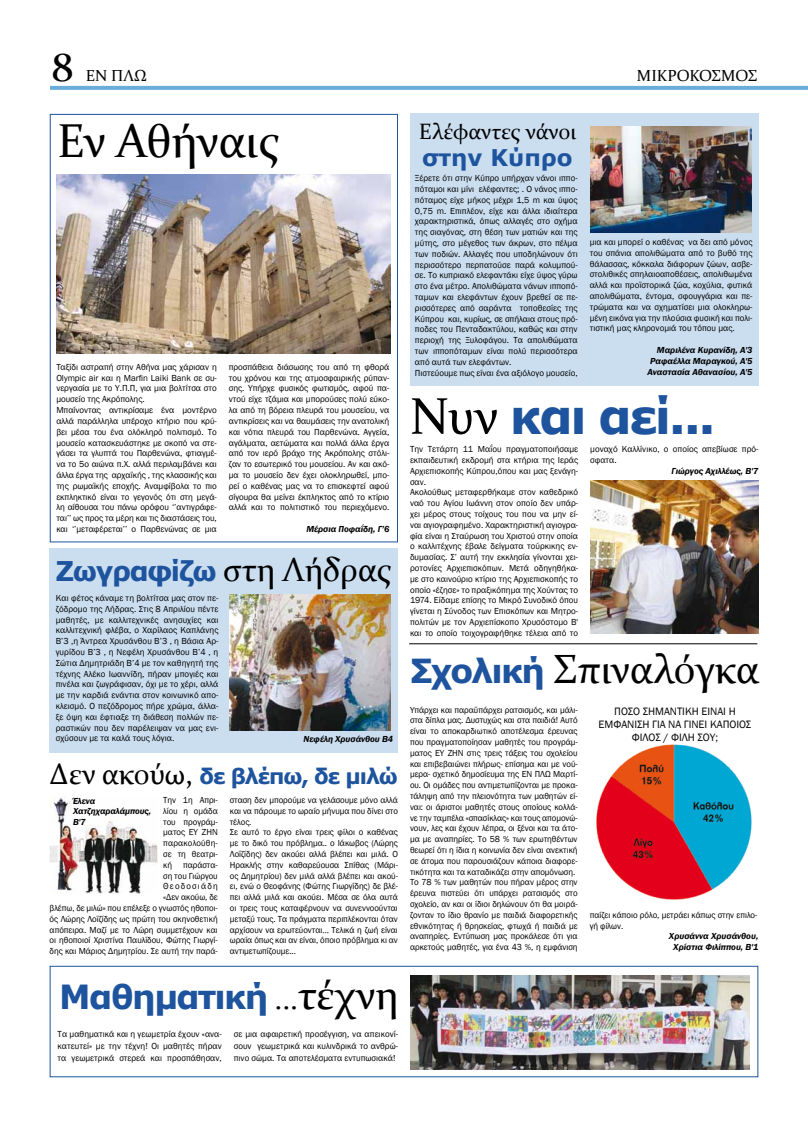
<style>
.page{position:relative;width:808px;height:1134px;background:#fff}
.page>*{position:absolute;margin:0;border:0;box-sizing:border-box;transform-origin:0 0}
.t1{font:700 47.8px "Verdana";color:#1e549e}
.t2{font:47.5px "Constantia";letter-spacing:-.005em;color:#000}
.t3{font:40.8px "Constantia";letter-spacing:-.01em;color:#000}
.t4{font:40px "Constantia";color:#000}
.t5{font:700 33.3px "Verdana";letter-spacing:-.05em;color:#1e549e}
.t6{font:700 27.2px "Verdana";letter-spacing:-.05em;color:#1e549e}
.t7{font:700 23px "Verdana";color:#1e549e}
.t8{font:22.2px "Constantia";letter-spacing:-.005em;color:#000}
.t9{font:700 21.3px "Verdana";letter-spacing:-.05em;color:#1e549e}
.t10{font:16px "Constantia";color:#000}
.t11{font:11px/13.2px "Franklin Gothic";letter-spacing:-.005em;color:#000;text-align:center}
.t12{font:9px/10.8px "Franklin Gothic";letter-spacing:-.005em;color:#000}
.t13{font:italic 600 9px/10.8px "Franklin Gothic";color:#000;text-align:justify}
.s1{font-family:"Constantia";font-weight:400;font-size:33.4px;color:#000}
.s2{font-family:"Constantia";font-weight:400;font-size:29.6px;color:#000}
.s3{font-family:"Constantia";font-weight:400;font-size:30.7px;color:#000}
.s4{font-family:"Constantia";font-weight:400;font-size:41.8px;color:#000}
.s5{font-family:"Constantia";font-weight:400;font-size:51.9px;color:#000}
.s6{font-family:"Verdana";font-weight:700;font-size:33.1px;color:#1e549e}
</style>
<div class="page">
<svg style="left:50px;top:86px;width:758px;height:4px;background:#6eaedb"></svg>
<div style="left:50px;top:548px;width:348px;height:204px;background:#cbdef0"></div>
<div style="left:410px;top:113px;width:348px;height:273px;background:#cbdef0"></div>
<div style="left:50px;top:114px;width:348px;height:428px;border:1px solid #1e549e"></div>
<div style="left:50px;top:966px;width:708px;height:111px;border:1px solid #1e549e"></div>
<hr style="left:409px;top:643px;width:348px;height:1px;background:#000">
<img style="left:57px;top:174px;width:333px;height:180px">
<img style="left:230px;top:595px;width:161px;height:135px">
<img style="left:590px;top:127px;width:161px;height:106px">
<img style="left:410px;top:975px;width:340px;height:94px">
<img style="left:590px;top:480px;width:168px;height:154px">
<img style="left:50px;top:797px;width:108px;height:96px">
<img style="left:596px;top:744px;width:156px;height:156px">
<h3 class="t4" style="left:52px;top:40px;width:23px">8</h3>
<h3 class="t10" style="left:86px;top:64px;width:63px">ΕΝ ΠΛΩ</h3>
<h3 class="t10" style="left:637px;top:64px;width:122px">ΜΙΚΡΟΚΟΣΜΟΣ</h3>
<h2 class="t2" style="left:57px;top:108px;width:225px">Εν Αθήναις</h2>
<p class="t12" style="left:56px;top:362px;width:162px">Ταξίδι αστραπή στην Αθήνα μας χάρισαν η Olympic air και η Marfin Laiki Bank σε συ&shy;νεργασία με το Υ.Π.Π, για μια βολτίτσα στο μουσείο της Ακρόπολης.<br>Μπαίνοντας αντικρίσαμε ένα μοντέρνο αλλά παράλληλα υπέροχο κτήριο που κρύ&shy;βει μέσα του ένα ολόκληρό πολιτισμό. Το μουσείο κατασκευάστηκε με σκοπό να στε&shy;γάσει τα γλυπτά του Παρθενώνα, φτιαγμέ&shy;να το 5ο αιώνα π.Χ. αλλά περιλαμβάνει και άλλα έργα της αρχαϊκής , της κλασσικής και της ρωμαϊκής εποχής. Αναμφίβολα το πιο εκπληκτικό είναι το γεγονός ότι στη μεγά&shy;λη αίθουσα του πάνω ορόφου ‘’αντιγράφε&shy;ται’’ ως προς τα μέρη και τις διαστάσεις του, και ‘’μεταφέρεται’’ ο Παρθενώνας σε μια</p>
<p class="t12" style="left:229px;top:362px;width:162px;text-align:justify">προσπάθεια διάσωσης του από τη φθορά του χρόνου και της ατμοσφαιρικής ρύπαν&shy;σης. Υπήρχε φυσικός φωτισμός, αφού πα&shy;ντού είχε τζάμια και μπορούσες πολύ εύκο&shy;λα από τη βόρεια πλευρά του μουσείου, να αντικρίσεις και να θαυμάσεις την ανατολική και νότια πλευρά του Παρθενώνα. Αγγεία, αγάλματα, αετώματα και πολλά άλλα έργα από τον ιερό βράχο της Ακρόπολης στόλι&shy;ζαν το εσωτερικό του μουσείου. Αν και ακό&shy;μα το μουσείο δεν έχει ολοκληρωθεί, μπο&shy;ρεί ο καθένας μας να το επισκεφτεί αφού σίγουρα θα μείνει έκπληκτος από το κτίριο αλλά και το πολιτιστικό του περιεχόμενο.</p>
<p class="t13" style="left:306px;top:523px;width:84px">Μέρσια Ποφαΐδη, Γ’6</p>
<h3 class="t6" style="left:55px;top:552px;width:338px">Ζωγραφίζω <span class="s1">στη Λήδρας</span></h3>
<p class="t12" style="left:56px;top:593px;width:164px;text-align:justify">Και φέτος κάναμε τη βολτίτσα μας στον πε&shy;ζόδρομο της Λήδρας. Στις 8 Απριλίου πέντε μαθητές, με καλλιτεχνικές ανησυχίες και καλλιτεχνική φλέβα, ο Χαρίλαος Καπλάνης Β’3 ,η Άντρεα Χρυσάνθου Β’3 , η Βάσια Αρ&shy;γυρίδου Β’3 , η Νεφέλη Χρυσάνθου Β’4 , η Σώτια Δημητριάδη Β’4 με τον καθηγητή της τέχνης Αλέκο Ιωαννίδη, πήραν μπογιές και πινέλα και ζωγράφισαν, όχι με το χέρι, αλλά με την καρδιά ενάντια στον κοινωνικό απο&shy;κλεισμό. Ο πεζόδρομος πήρε χρώμα, άλλα&shy;ξε όψη και έφτιαξε τη διάθεση πολλών πε&shy;ραστικών που δεν παρέλειψαν να μας ενι&shy;σχύσουν με τα καλά τους λόγια.</p>
<p class="t13" style="left:304px;top:733px;width:91px">Νεφέλη Χρυσάνθου Β4</p>
<h3 class="t9" style="left:50px;top:761px;width:350px"><span class="s2">Δεν ακούω,</span> δε βλέπω, δε μιλώ</h3>
<p class="t12" style="left:50px;top:795px;width:170px;text-align:right">Την 1η Απρι-<br>λίου η ομάδα<br>του προγράμ-<br>ματος ΕΥ ΖΗΝ<br>παρακολούθη-<br>σε τη θεατρι-<br>κή παράστα-<br>ση του Γιώργου<br>Θεοδοσιάδη<br>«Δεν ακούω, δε<br>βλέπω, δε μιλώ» που επέλεξε ο γνωστός ηθοποι&shy;ός Λώρης Λοϊζίδης ως πρώτη του σκηνοθετική απόπειρα. Μαζί με το Λώρη συμμετέχουν και οι ηθοποιοί Χριστίνα Παυλίδου, Φώτης Γιωργί&shy;δης και Μάριος Δημητρίου. Σε αυτή την παρά-</p>
<p class="t12" style="left:230px;top:795px;width:170px">σταση δεν μπορούμε να γελάσουμε μόνο αλλά και να πάρουμε το ωραίο μήνυμα που δίνει στο τέλος.<br>Σε αυτό το έργο είναι τρεις φίλοι ο καθένας με το δικό του πρόβλημα.. ο Ιάκωβος (Λώρης Λοϊζίδης) δεν ακούει αλλά βλέπει και μιλά. Ο Ηρακλής στην καθαρεύουσα Σπίθας (Μάρι&shy;ος Δημητρίου) δεν μιλά αλλά βλέπει και ακού&shy;ει, ενώ ο Θεοφάνης (Φώτης Γιωργίδης) δε βλέ&shy;πει αλλά μιλά και ακούει. Μέσα σε όλα αυτά οι τρεις τους καταφέρνουν να συνεννοούνται μεταξύ τους. Tα πράγματα περιπλέκονται όταν αρχίσουν να ερωτεύονται… Τελικά η ζωή είναι ωραία όπως και αν είναι, όποιο πρόβλημα κι αν αντιμετωπίζουμε...</p>
<p class="t13" style="left:73px;top:795px;width:80px;text-align:left">Έλενα<br>Χατζηχαραλάμπους,<br>Β'7</p>
<h3 class="t5" style="left:59px;top:973px;width:341px">Μαθηματική <span class="s3">...</span><span class="s4">τέχνη</span></h3>
<p class="t12" style="left:58px;top:1028px;width:166px;line-height:12px;text-align:justify">Τα μαθηματικά και η γεωμετρία έχουν «ανα&shy;κατευτεί» με την τέχνη! Οι μαθητές πήραν τα γεωμετρικά στερεά και προσπάθησαν,</p>
<p class="t12" style="left:234px;top:1028px;width:166px;line-height:12px;text-align:justify">σε μια αφαιρετική προσέγγιση, να απεικονί&shy;σουν γεωμετρικά και κυλινδρικά το ανθρώ&shy;πινο σώμα. Τα αποτελέσματα εντυπωσιακά!</p>
<h3 class="t8" style="left:419px;top:116px;width:159px">Ελέφαντες νάνοι</h3>
<h3 class="t7" style="left:422px;top:142px;width:152px">στην Κύπρο</h3>
<p class="t12" style="left:415px;top:173px;width:164px">Ξέρετε ότι στην Κύπρο υπήρχαν νάνοι ιππο&shy;πόταμοι και μίνι ελέφαντες; . Ο νάνος ιππο&shy;πόταμος είχε μήκος μέχρι 1,5 m και ύψος 0,75 m. Επιπλέον, είχε και άλλα ιδιαίτερα χαρακτηριστικά, όπως αλλαγές στο σχήμα της σιαγόνας, στη θέση των ματιών και της μύτης, στο μέγεθος των άκρων, στο πέλμα των ποδιών. Αλλαγές που υποδηλώνουν ότι περισσότερο περπατούσε παρά κολυμπού&shy;σε. Το κυπριακό ελεφαντάκι είχε ύψος γύρω στο ένα μέτρο. Απολιθώματα νάνων ιπποπό&shy;ταμων και ελεφάντων έχουν βρεθεί σε πε&shy;ρισσότερες από σαράντα τοποθεσίες της Κύπρου και, κυρίως, σε σπήλαια στους πρό&shy;ποδες του Πενταδακτύλου, καθώς και στην περιοχή της Ξυλοφάγου. Τα απολιθώματα των ιπποπόταμων είναι πολύ περισσότερα από αυτά των ελεφάντων.<br>Πιστεύουμε πως είναι ένα αξιόλογο μουσείο,</p>
<p class="t12" style="left:590px;top:237px;width:164px;text-align:justify">μια και μπορεί ο καθένας να δει από μόνος του σπάνια απολιθώματα από το βυθό της θάλασσας, κόκκαλα διάφορων ζώων, ασβε&shy;στολιθικές σπηλαιοαποθέσεις, απολιθωμένα αλλά και προϊστορικά ζώα, κοχύλια, φυτικά απολιθώματα, έντομα, σφουγγάρια και πε&shy;τρώματα και να σχηματίσει μια ολοκληρω&shy;μένη εικόνα για την πλούσια φυσική και πολι&shy;τιστική μας κληρονομιά του τόπου μας.</p>
<p class="t13" style="left:647px;top:344px;width:106px;text-indent:9px">Μαριλένα Κυρανίδη, Α'3<br>Ραφαέλλα Μαραγκού, Α'5<br>Αναστασία Αθανασίου, Α'5</p>
<h1 class="t1" style="left:410px;top:382px;width:307px"><span class="s5">Νυν</span> και αεί...</h1>
<p class="t12" style="left:410px;top:444px;width:170px">Την Τετάρτη 11 Μαΐου πραγματοποιήσαμε εκπαιδευτική εκδρομή στα κτήρια της Ιεράς Αρχιεπισκοπής Κύπρου,όπου και μας ξενάγη&shy;σαν.<br>Ακολούθως μεταφερθήκαμε στον καθεδρικό ναό του Αγίου Ιωάννη στον οποίο δεν υπάρ&shy;χει μέρος στους τοίχους του που να μην εί&shy;ναι αγιογραφημένο. Χαρακτηριστική αγιογρα&shy;φία είναι η Σταύρωση του Χριστού στην οποία ο καλλιτέχνης έβαλε δείγματα τούρκικης εν&shy;δυμασίας. Σ’ αυτή την εκκλησία γίνονται χει&shy;ροτονίες Αρχιεπισκόπων. Μετά οδηγηθήκα&shy;με στο καινούριο κτίριο της Αρχιεπισκοπής το οποίο «έζησε» το πραξικόπημα της Χούντας το 1974. Είδαμε επίσης το Μικρό Συνοδικό όπου γίνεται η Σύνοδος των Επισκόπων και Μητρο&shy;πολιτών με τον Αρχιεπίσκοπο Χρυσόστομο Β' και το οποίο τοιχογραφήθηκε τέλεια από το</p>
<p class="t12" style="left:590px;top:444px;width:170px">μοναχό Καλλίνικο, ο οποίος απεβίωσε πρό&shy;σφατα.</p>
<p class="t13" style="left:672px;top:465px;width:88px">Γιώργος Αχιλλέως, Β'7</p>
<h3 class="t3" style="left:410px;top:641px;width:350px"><span class="s6">Σχολική</span> Σπιναλόγκα</h3>
<p class="t12" style="left:410px;top:704px;width:169px">Υπάρχει και παραϋπάρχει ρατσισμός, και μάλι&shy;στα δίπλα μας. Δυστυχώς και στα παιδιά! Αυτό είναι το αποκαρδιωτικό αποτέλεσμα έρευνας που πραγματοποίησαν μαθητές του προγράμ&shy;ματος ΕΥ ΖΗΝ στις τρεις τάξεις του σχολείου και επιβεβαιώνει πλήρως- επίσημα και με νού&shy;μερα- σχετικό δημοσίευμα της ΕΝ ΠΛΩ Μαρτί&shy;ου. Οι ομάδες που αντιμετωπίζονται με προκα&shy;τάληψη από την πλειονότητα των μαθητών εί&shy;ναι: οι άριστοι μαθητές στους οποίους κολλά&shy;νε την ταμπέλα «σπασίκλας» και τους απομονώ&shy;νουν, λες και έχουν λέπρα, οι ξένοι και τα άτο&shy;μα με αναπηρίες. Το 58 % των ερωτηθέντων θεωρεί ότι η ίδια η κοινωνία δεν είναι ανεκτική σε άτομα που παρουσιάζουν κάποια διαφορε&shy;τικότητα και τα καταδικάζει στην απομόνωση.<br>Το 78 % των μαθητών που πήραν μέρος στην έρευνα πιστεύει ότι υπάρχει ρατσισμός στο σχολείο, αν και οι ίδιοι δηλώνουν ότι θα μοιρά&shy;ζονταν το ίδιο θρανίο με παιδιά διαφορετικής εθνικότητας ή θρησκείας, φτωχά ή παιδιά με αναπηρίες. Εντύπωση μας προκάλεσε ότι για αρκετούς μαθητές, για ένα 43 %, η εμφάνιση</p>
<p class="t11" style="left:599px;top:704px;width:154px">ΠΟΣΟ ΣΗΜΑΝΤΙΚΗ ΕΙΝΑΙ Η<br>ΕΜΦΑΝΙΣΗ ΓΙΑ ΝΑ ΓΙΝΕΙ ΚΑΠΟΙΟΣ<br>ΦΙΛΟΣ / ΦΙΛΗ ΣΟΥ;</p>
<p class="t12" style="left:590px;top:909px;width:169px">παίζει κάποιο ρόλο, μετράει κάπως στην επιλο&shy;γή φίλων.</p>
<p class="t13" style="left:669px;top:930px;width:91px;line-height:11.5px;text-align:center">Χρυσάννα Χρυσάνθου,<br>Χρίστια Φιλίππου, Β'1</p>
</div>
